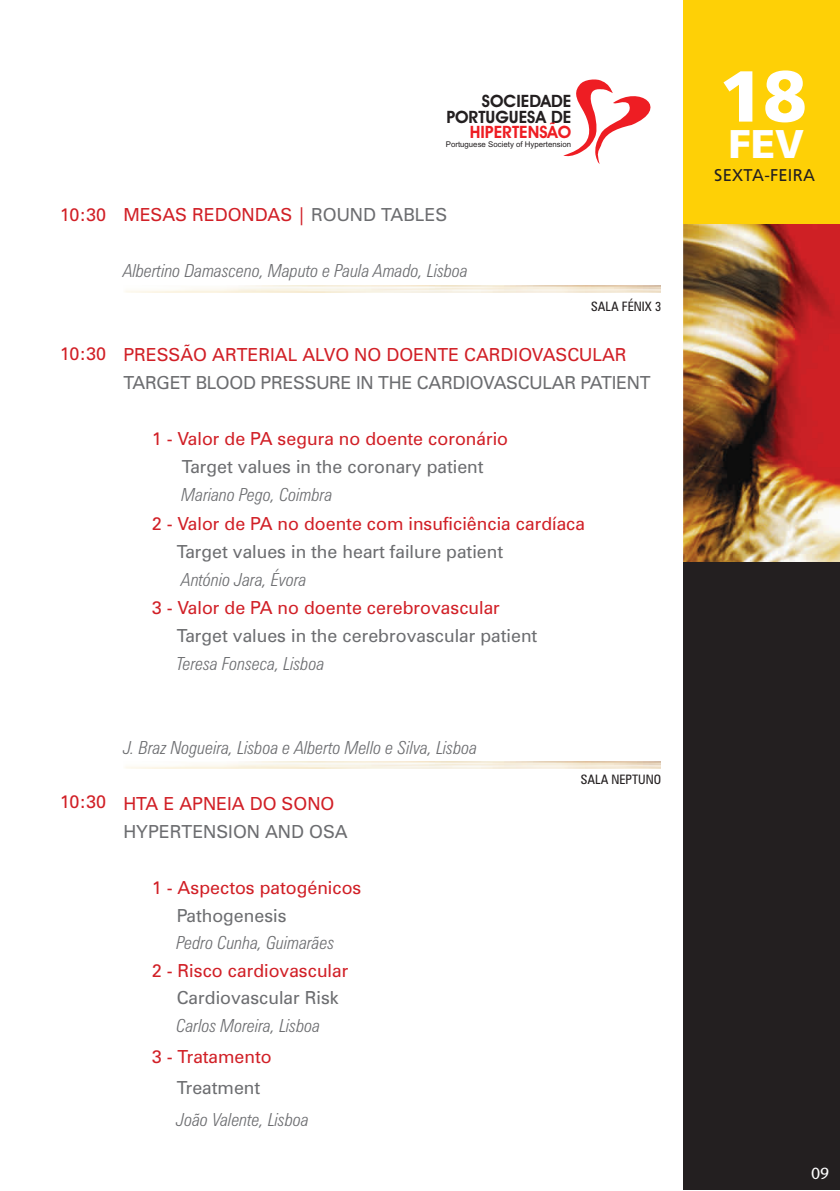
<style>
.page{position:relative;width:840px;height:1191px;background:#fff}
.page>*{position:absolute;margin:0;border:0;box-sizing:border-box;transform-origin:0 0}
.t1{font:900 72px "Frutiger";color:#fff}
.t2{font:900 40px "Frutiger";color:#fff}
.t3{font:18px "Zurich BT";color:#d11f26}
.t4{font:18px "Zurich BT";color:#6c6d70}
.t5{font:italic 300 condensed 18px "Zurich BT";color:#6c6d70}
.t6{font:700 17px/15.8px "Avant Garde IT Cby BT";color:#231f20;text-align:right}
.t7{font:700 17px "Avant Garde IT Cby BT";color:#ee1d23}
.t8{font:17px "Frutiger";color:#231f20}
.t9{font:16px "Stone Sans";color:#fff}
.t10{font:condensed 13px "Zurich BT";color:#231f20}
.t11{font:7.8px "Arial";color:#231f20}
.s1{color:#6c6d70}
</style>
<div class="page">
<svg style="left:563px;top:79px;width:88px;height:85px"></svg>
<img style="left:683px;top:224px;width:156px;height:338px">
<div style="left:682px;top:0;width:157px;height:224px;background:#fed006"></div>
<div style="left:682px;top:562px;width:157px;height:628px;background:#231f20"></div>
<p class="t6" style="left:446px;top:94px;width:126px">SOCIEDADE<br>PORTUGUESA DE</p>
<p class="t7" style="left:469px;top:125px;width:103px">HIPERTENSÃO</p>
<p class="t11" style="left:445px;top:141px;width:127px">Portuguese Society of Hypertension</p>
<h1 class="t1" style="left:718px;top:55px;width:90px">18</h1>
<h2 class="t2" style="left:728px;top:121px;width:77px">FEV</h2>
<p class="t8" style="left:713px;top:169px;width:103px">SEXTA-FEIRA</p>
<p class="t3" style="left:60px;top:207px;width:48px">10:30</p>
<p class="t3" style="left:123px;top:208px;width:325px">MESAS REDONDAS | <span class="s1">ROUND TABLES</span></p>
<p class="t5" style="left:123px;top:264px;width:346px">Albertino Damasceno, Maputo e Paula Amado, Lisboa</p>
<p class="t10" style="left:590px;top:301px;width:72px">SALA FÉNIX 3</p>
<p class="t3" style="left:60px;top:346px;width:48px">10:30</p>
<p class="t3" style="left:123px;top:348px;width:504px">PRESSÃO ARTERIAL ALVO NO DOENTE CARDIOVASCULAR</p>
<p class="t4" style="left:123px;top:376px;width:528px">TARGET BLOOD PRESSURE IN THE CARDIOVASCULAR PATIENT</p>
<p class="t3" style="left:152px;top:432px;width:357px">1 - Valor de PA segura no doente coronário</p>
<p class="t4" style="left:181px;top:460px;width:303px">Target values in the coronary patient</p>
<p class="t5" style="left:181px;top:488px;width:152px">Mariano Pego, Coimbra</p>
<p class="t4" style="left:176px;top:544px;width:328px">Target values in the heart failure patient</p>
<p class="t5" style="left:181px;top:572px;width:126px">António Jara, Évora</p>
<p class="t3" style="left:152px;top:516px;width:434px">2 - Valor de PA no doente com insuficiência cardíaca</p>
<p class="t3" style="left:152px;top:600px;width:349px">3 - Valor de PA no doente cerebrovascular</p>
<p class="t4" style="left:176px;top:628px;width:362px">Target values in the cerebrovascular patient</p>
<p class="t5" style="left:176px;top:656px;width:149px">Teresa Fonseca, Lisboa</p>
<p class="t5" style="left:123px;top:740px;width:355px">J. Braz Nogueira, Lisboa e Alberto Mello e Silva, Lisboa</p>
<p class="t10" style="left:580px;top:773px;width:82px">SALA NEPTUNO</p>
<p class="t3" style="left:60px;top:794px;width:48px">10:30</p>
<p class="t3" style="left:123px;top:796px;width:212px">HTA E APNEIA DO SONO</p>
<p class="t4" style="left:123px;top:824px;width:226px">HYPERTENSION AND OSA</p>
<p class="t3" style="left:152px;top:880px;width:211px">1 - Aspectos patogénicos</p>
<p class="t4" style="left:176px;top:908px;width:111px">Pathogenesis</p>
<p class="t5" style="left:176px;top:935px;width:159px">Pedro Cunha, Guimarães</p>
<p class="t3" style="left:152px;top:963px;width:198px">2 - Risco cardiovascular</p>
<p class="t4" style="left:176px;top:990px;width:163px">Cardiovascular Risk</p>
<p class="t5" style="left:176px;top:1018px;width:145px">Carlos Moreira, Lisboa</p>
<p class="t3" style="left:152px;top:1049px;width:121px">3 - Tratamento</p>
<p class="t4" style="left:176px;top:1080px;width:85px">Treatment</p>
<p class="t5" style="left:176px;top:1111px;width:134px">João Valente, Lisboa</p>
<p class="t9" style="left:810px;top:1164px;width:20px">09</p>
</div>
